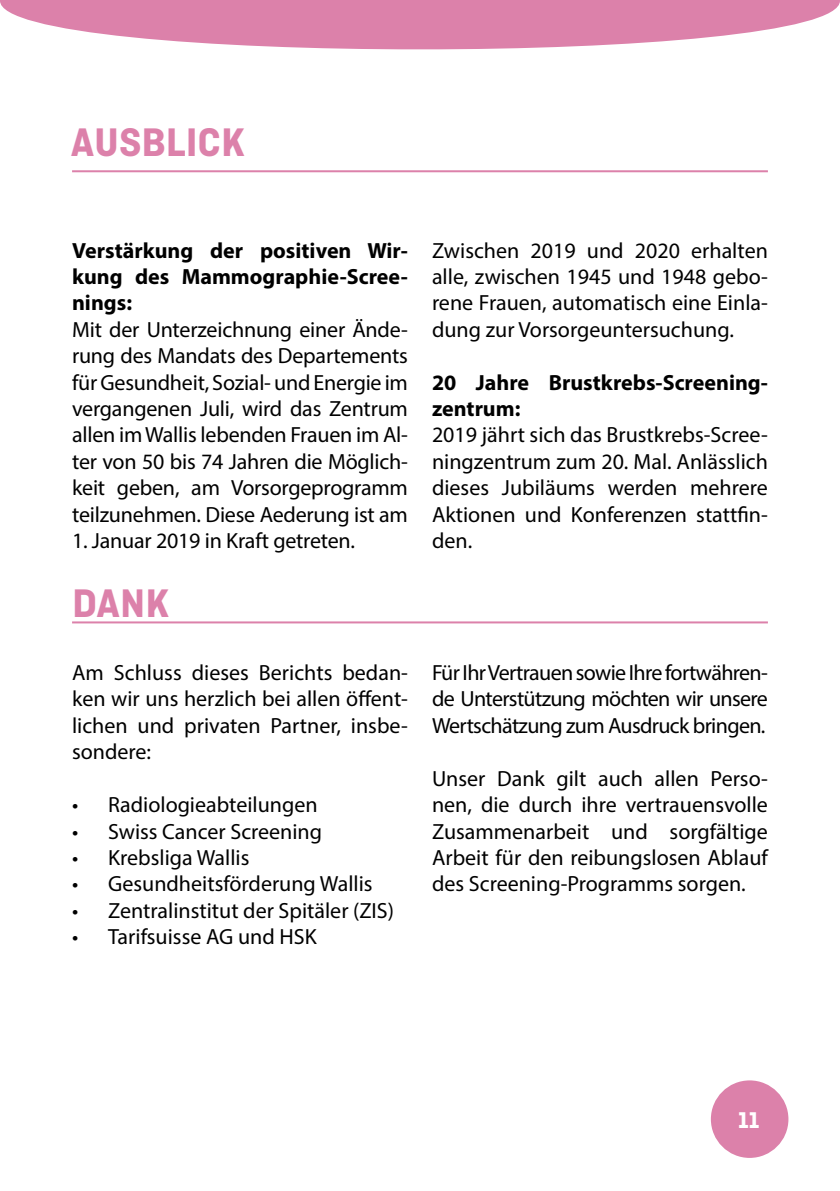
<style>
.page{position:relative;width:840px;height:1191px;background:#fff}
.page>*{position:absolute;margin:0;border:0;box-sizing:border-box;transform-origin:0 0}
.t1{font:700 42px "Ciutadella";color:#dc81aa}
.t2{font:700 24px "Ciutadella";color:#fff}
.t3{font:22px/26.4px "Myriad Pro";color:#000;text-align:justify}
.t4{font:700 22px/26.4px "Myriad Pro";color:#000;text-align:justify}
</style>
<div class="page">
<hr style="left:72px;top:170px;width:695px;height:2px;background:#dc81aa">
<svg style="left:0;top:0;width:839px;height:50px;fill:#dc81aa"></svg>
<div style="left:710px;top:1080px;width:78px;height:77px;background:#dc81aa;border-radius:50%"></div>
<hr style="left:72px;top:621px;width:695px;height:2px;background:#dc81aa">
<h1 class="t1" style="left:71px;top:118px;width:175px">AUSBLICK</h1>
<p class="t4" style="left:72px;top:236px;width:337px">Verstärkung der positiven Wir&shy;kung des Mammographie-Scree&shy;nings:</p>
<p class="t3" style="left:72px;top:316px;width:337px">Mit der Unterzeichnung einer Ände&shy;rung des Mandats des Departements für Gesundheit, Sozial- und Energie im vergangenen Juli, wird das Zentrum allen im Wallis lebenden Frauen im Al&shy;ter von 50 bis 74 Jahren die Möglich&shy;keit geben, am Vorsorgeprogramm teilzunehmen. Diese Aederung ist am</p>
<p class="t3" style="left:72px;top:527px;width:284px">1. Januar 2019 in Kraft getreten.</p>
<h1 class="t1" style="left:72px;top:579px;width:98px">DANK</h1>
<p class="t3" style="left:72px;top:659px;width:337px">Am Schluss dieses Berichts bedan&shy;ken wir uns herzlich bei allen öffent&shy;lichen und privaten Partner, insbe&shy;sondere:</p>
<p class="t3" style="left:72px;top:791px;width:247px">• Radiologieabteilungen</p>
<p class="t3" style="left:72px;top:817px;width:251px">• Swiss Cancer Screening</p>
<p class="t3" style="left:72px;top:844px;width:179px">• Krebsliga Wallis</p>
<p class="t3" style="left:72px;top:870px;width:302px">• Gesundheitsförderung Wallis</p>
<p class="t3" style="left:72px;top:896px;width:323px">• Zentralinstitut der Spitäler (ZIS)</p>
<p class="t3" style="left:72px;top:923px;width:246px">• Tarifsuisse AG und HSK</p>
<p class="t3" style="left:432px;top:237px;width:337px">Zwischen 2019 und 2020 erhalten alle, zwischen 1945 und 1948 gebo&shy;rene Frauen, automatisch eine Einla&shy;dung zur Vorsorgeuntersuchung.</p>
<p class="t4" style="left:432px;top:368px;width:337px">20 Jahre Brustkrebs-Screening&shy;zentrum:</p>
<p class="t3" style="left:432px;top:421px;width:337px">2019 jährt sich das Brustkrebs-Scree&shy;ningzentrum zum 20. Mal. Anlässlich dieses Jubiläums werden mehrere Aktionen und Konferenzen stattfin&shy;den.</p>
<p class="t3" style="left:432px;top:659px;width:337px">Für Ihr Vertrauen sowie Ihre fortwähren&shy;de Unterstützung möchten wir unsere Wertschätzung zum Ausdruck bringen.</p>
<p class="t3" style="left:432px;top:764px;width:337px">Unser Dank gilt auch allen Perso&shy;nen, die durch ihre vertrauensvolle Zusammenarbeit und sorgfältige Arbeit für den reibungslosen Ablauf des Screening-Programms sorgen.</p>
<p class="t2" style="left:737px;top:1106px;width:23px">11</p>
</div>
